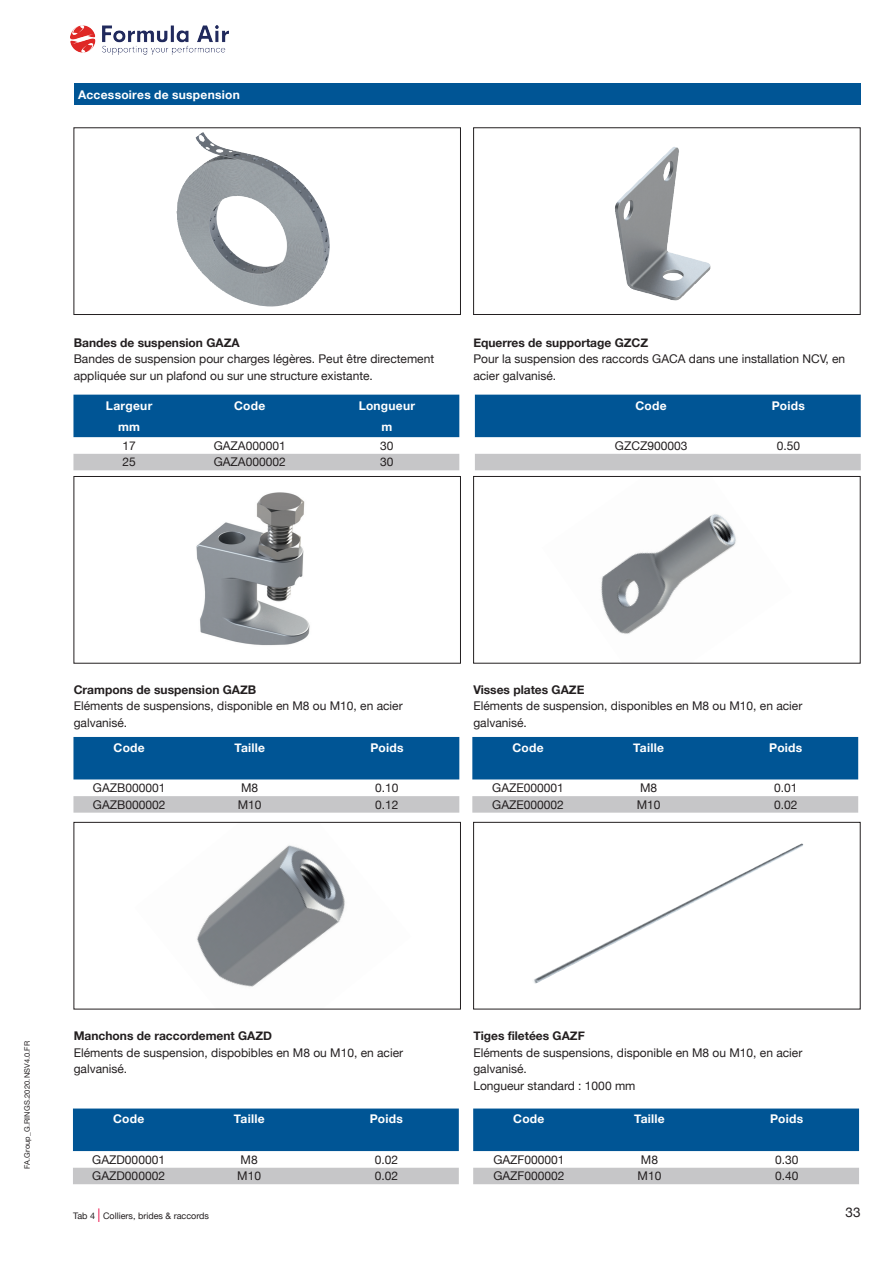
<style>
.page{position:relative;width:893px;height:1263px;background:#fff}
.page>*{position:absolute;margin:0;border:0;box-sizing:border-box;transform-origin:0 0}
.t1{font:13.5px "Helvetica Neue";color:#231f20}
.Body_alinea{font:12px/16.5px "Helvetica Neue";color:#231f20}
.Body_alinea_tabel{font:12px "Helvetica Neue";color:#231f20}
.Body_alinea-2{font:700 12px "Helvetica Neue";color:#231f20}
.Header3-_H3_tabel_bo{font:700 12px "Helvetica Neue";letter-spacing:.02em;color:#fff}
.Header1-H1{font:700 12px "Helvetica Neue";letter-spacing:.02em;color:#fff}
.t2{font:9px "Helvetica Neue";color:#231f20}
.t3{font:7.5px "Helvetica Neue";letter-spacing:.025em;color:#231f20}
.s1{font-size:13.5px;color:#ed154e}
</style>
<div class="page">
<img style="left:71px;top:26px;width:157px;height:28px">
<img style="left:601px;top:514px;width:135px;height:120px">
<div style="left:473px;top:476px;width:387px;height:187px;border:1px solid #231f20"></div>
<img style="left:196px;top:492px;width:114px;height:154px">
<div style="left:74px;top:476px;width:387px;height:187px;border:1px solid #231f20"></div>
<img style="left:533px;top:844px;width:267px;height:140px">
<div style="left:473px;top:822px;width:387px;height:187px;border:1px solid #231f20"></div>
<img style="left:197px;top:845px;width:148px;height:142px">
<div style="left:74px;top:822px;width:387px;height:187px;border:1px solid #231f20"></div>
<img style="left:615px;top:147px;width:96px;height:154px">
<div style="left:473px;top:128px;width:387px;height:187px;border:1px solid #231f20"></div>
<svg style="left:200px;top:132px;width:130px;height:175px"></svg>
<img style="left:176px;top:134px;width:44px;height:154px">
<div style="left:74px;top:128px;width:387px;height:187px;border:1px solid #231f20"></div>
<div style="left:74px;top:84px;width:787px;height:21px;background:#005595"></div>
<div style="left:73px;top:395px;width:386px;height:42px;background:#005595"></div>
<div style="left:73px;top:454px;width:386px;height:16px;background:#c6c6c8"></div>
<div style="left:475px;top:395px;width:386px;height:42px;background:#005595"></div>
<div style="left:475px;top:454px;width:386px;height:16px;background:#c6c6c8"></div>
<div style="left:73px;top:737px;width:386px;height:42px;background:#005595"></div>
<div style="left:73px;top:796px;width:386px;height:17px;background:#c6c6c8"></div>
<div style="left:73px;top:1108px;width:386px;height:43px;background:#005595"></div>
<div style="left:73px;top:1168px;width:386px;height:16px;background:#c6c6c8"></div>
<div style="left:473px;top:1108px;width:386px;height:43px;background:#005595"></div>
<div style="left:473px;top:1168px;width:386px;height:16px;background:#c6c6c8"></div>
<div style="left:472px;top:737px;width:386px;height:42px;background:#005595"></div>
<div style="left:472px;top:796px;width:386px;height:17px;background:#c6c6c8"></div>
<p class="Header1-H1" style="left:78px;top:87px;width:163px">Accessoires de suspension</p>
<p class="Header1-H1" style="left:78px;top:87px;width:10px">B</p>
<p class="Body_alinea-2" style="left:74px;top:335px;width:167px">Bandes de suspension GAZA</p>
<p class="Body_alinea" style="left:74px;top:351px;width:362px">Bandes de suspension pour charges légères. Peut être directement appliquée sur un plafond ou sur une structure existante.</p>
<p class="Header3-_H3_tabel_bo" style="left:106px;top:398px;width:48px">Largeur</p>
<p class="Header3-_H3_tabel_bo" style="left:234px;top:398px;width:33px">Code</p>
<p class="Header1-H1" style="left:359px;top:398px;width:58px">Longueur</p>
<p class="Header3-_H3_tabel_bo" style="left:118px;top:419px;width:23px">mm</p>
<p class="Header3-_H3_tabel_bo" style="left:381px;top:419px;width:12px">m</p>
<p class="Body_alinea_tabel" style="left:123px;top:438px;width:15px">17</p>
<p class="Body_alinea_tabel" style="left:214px;top:438px;width:74px">GAZA000001</p>
<p class="Body_alinea_tabel" style="left:380px;top:438px;width:15px">30</p>
<p class="Body_alinea_tabel" style="left:123px;top:455px;width:15px">25</p>
<p class="Body_alinea_tabel" style="left:214px;top:455px;width:74px">GAZA000002</p>
<p class="Body_alinea_tabel" style="left:380px;top:455px;width:15px">30</p>
<p class="Body_alinea-2" style="left:473px;top:335px;width:176px">Equerres de supportage GZCZ</p>
<p class="Body_alinea" style="left:473px;top:351px;width:373px">Pour la suspension des raccords GACA dans une installation NCV, en acier galvanisé.</p>
<p class="Header3-_H3_tabel_bo" style="left:636px;top:398px;width:33px">Code</p>
<p class="Header3-_H3_tabel_bo" style="left:772px;top:398px;width:35px">Poids</p>
<p class="Body_alinea_tabel" style="left:615px;top:438px;width:74px">GZCZ900003</p>
<p class="Body_alinea_tabel" style="left:777px;top:438px;width:25px">0.50</p>
<p class="Body_alinea-2" style="left:74px;top:682px;width:184px">Crampons de suspension GAZB</p>
<p class="Body_alinea" style="left:74px;top:697px;width:331px">Eléments de suspensions, disponible en M8 ou M10, en acier galvanisé.</p>
<p class="Header3-_H3_tabel_bo" style="left:114px;top:740px;width:33px">Code</p>
<p class="Header3-_H3_tabel_bo" style="left:234px;top:740px;width:32px">Taille</p>
<p class="Header3-_H3_tabel_bo" style="left:370px;top:740px;width:35px">Poids</p>
<p class="Body_alinea_tabel" style="left:93px;top:781px;width:74px">GAZB000001</p>
<p class="Body_alinea_tabel" style="left:241px;top:781px;width:19px">M8</p>
<p class="Body_alinea_tabel" style="left:375px;top:781px;width:25px">0.10</p>
<p class="Body_alinea_tabel" style="left:93px;top:797px;width:74px">GAZB000002</p>
<p class="Body_alinea_tabel" style="left:238px;top:797px;width:25px">M10</p>
<p class="Body_alinea_tabel" style="left:375px;top:797px;width:25px">0.12</p>
<p class="Body_alinea-2" style="left:473px;top:682px;width:113px">Visses plates GAZE</p>
<p class="Body_alinea" style="left:473px;top:697px;width:331px">Eléments de suspension, disponibles en M8 ou M10, en acier galvanisé.</p>
<p class="Header3-_H3_tabel_bo" style="left:512px;top:740px;width:33px">Code</p>
<p class="Header3-_H3_tabel_bo" style="left:633px;top:740px;width:32px">Taille</p>
<p class="Header3-_H3_tabel_bo" style="left:769px;top:740px;width:35px">Poids</p>
<p class="Body_alinea_tabel" style="left:492px;top:781px;width:73px">GAZE000001</p>
<p class="Body_alinea_tabel" style="left:640px;top:781px;width:19px">M8</p>
<p class="Body_alinea_tabel" style="left:774px;top:781px;width:25px">0.01</p>
<p class="Body_alinea_tabel" style="left:492px;top:797px;width:73px">GAZE000002</p>
<p class="Body_alinea_tabel" style="left:637px;top:797px;width:25px">M10</p>
<p class="Body_alinea_tabel" style="left:774px;top:797px;width:25px">0.02</p>
<p class="t3" style="left:23px;top:1169px;width:130px;rotate:-90deg">FA.Group_G.RINGS.2020.NSV4.0.FR</p>
<p class="Body_alinea-2" style="left:74px;top:1028px;width:200px">Manchons de raccordement GAZD</p>
<p class="Body_alinea" style="left:74px;top:1044px;width:331px">Eléments de suspension, dispobibles en M8 ou M10, en acier galvanisé.</p>
<p class="Header3-_H3_tabel_bo" style="left:113px;top:1112px;width:33px">Code</p>
<p class="Header3-_H3_tabel_bo" style="left:234px;top:1112px;width:32px">Taille</p>
<p class="Header3-_H3_tabel_bo" style="left:370px;top:1112px;width:35px">Poids</p>
<p class="Body_alinea_tabel" style="left:92px;top:1152px;width:74px">GAZD000001</p>
<p class="Body_alinea_tabel" style="left:241px;top:1152px;width:19px">M8</p>
<p class="Body_alinea_tabel" style="left:375px;top:1152px;width:25px">0.02</p>
<p class="Body_alinea_tabel" style="left:92px;top:1169px;width:74px">GAZD000002</p>
<p class="Body_alinea_tabel" style="left:237px;top:1169px;width:25px">M10</p>
<p class="Body_alinea_tabel" style="left:375px;top:1169px;width:25px">0.02</p>
<p class="t2" style="left:73px;top:1211px;width:137px">Tab 4 <span class="s1">|</span> Colliers, brides &amp; raccords</p>
<p class="Body_alinea-2" style="left:473px;top:1028px;width:113px">Tiges filetées GAZF</p>
<p class="Body_alinea" style="left:473px;top:1044px;width:331px">Eléments de suspensions, disponible en M8 ou M10, en acier galvanisé.</p>
<p class="Body_alinea" style="left:473px;top:1077px;width:164px">Longueur standard : 1000 mm</p>
<p class="Header3-_H3_tabel_bo" style="left:513px;top:1112px;width:33px">Code</p>
<p class="Header3-_H3_tabel_bo" style="left:634px;top:1112px;width:32px">Taille</p>
<p class="Header3-_H3_tabel_bo" style="left:770px;top:1112px;width:35px">Poids</p>
<p class="Body_alinea_tabel" style="left:493px;top:1152px;width:73px">GAZF000001</p>
<p class="Body_alinea_tabel" style="left:641px;top:1152px;width:19px">M8</p>
<p class="Body_alinea_tabel" style="left:775px;top:1152px;width:25px">0.30</p>
<p class="Body_alinea_tabel" style="left:493px;top:1169px;width:73px">GAZF000002</p>
<p class="Body_alinea_tabel" style="left:637px;top:1169px;width:25px">M10</p>
<p class="Body_alinea_tabel" style="left:775px;top:1169px;width:25px">0.40</p>
<p class="t1" style="left:845px;top:1204px;width:17px">33</p>
</div>
